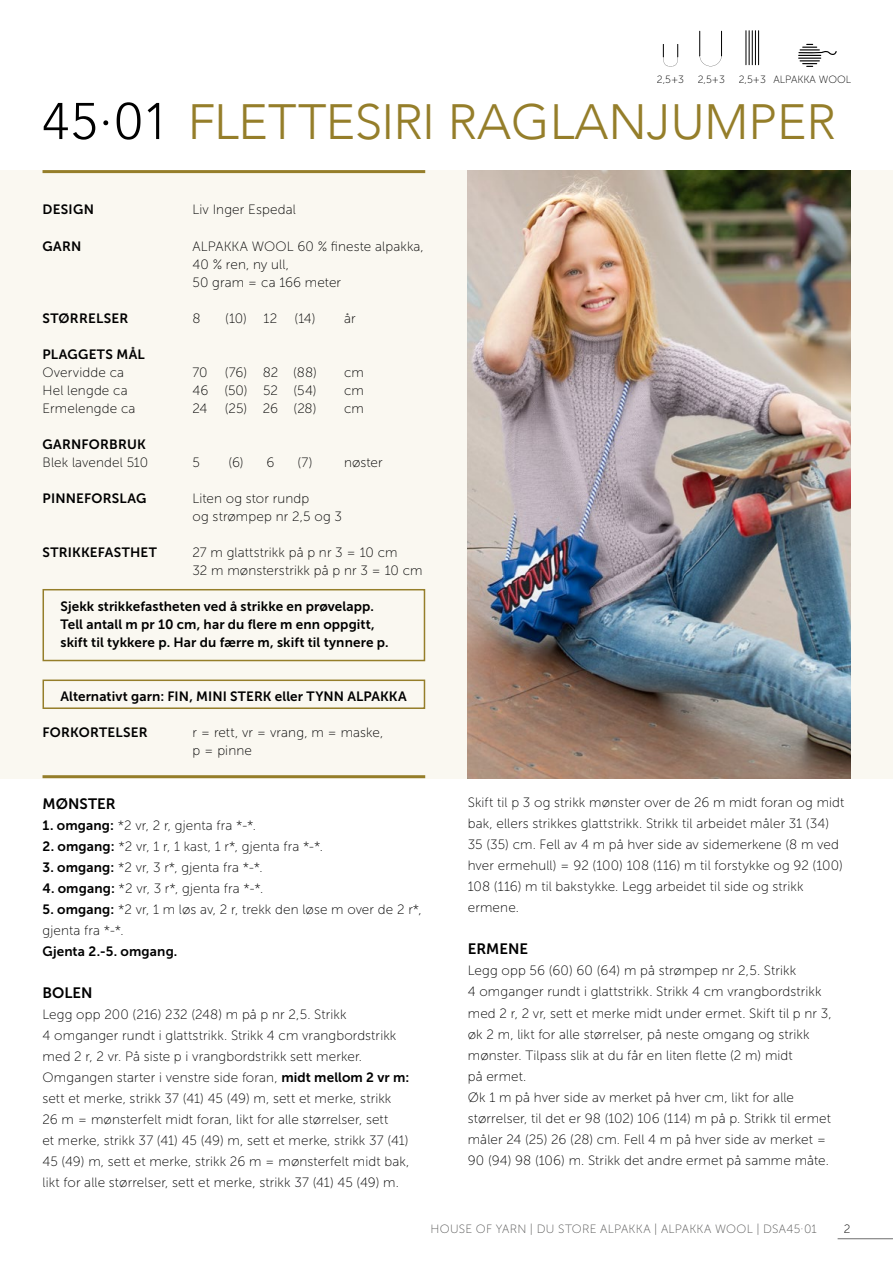
<style>
.page{position:relative;width:893px;height:1263px;background:#fff}
.page>*{position:absolute;margin:0;border:0;box-sizing:border-box;transform-origin:0 0}
.INNHOLD{font:300 49.5px "Avenir";color:#957e2a}
.INNHOLD-_Opps{font:15px "Museo Sans 700";color:#000}
.INNHOLD-_Opps-2{font:13.5px/21px "Museo Sans 100";letter-spacing:.01em;color:#000}
.INNHOLD-2{font:13.5px "Museo Sans 100";letter-spacing:.01em;color:#000}
.INNHOLD-3{font:13.5px "Museo Sans 700";letter-spacing:.01em;color:#000}
.INNHOLD-_Opps-3{font:13.5px "Museo Sans 700";letter-spacing:.01em;color:#000}
.INNHOLD-4{font:13.5px "Museo Sans 700";letter-spacing:.03em;color:#000}
.t1{font:12px "Museo Sans 100";letter-spacing:.025em;color:#565655}
.INNHOLD-5{font:12px "Museo Sans 100";color:#000}
.t2{font:10.5px "Museo Sans 100";color:#000}
.s1{font-size:51px;color:#000}
.s2{font-family:"Museo Sans 700"}
</style>
<div class="page">
<hr style="left:838px;top:1238px;width:55px;height:1px;background:#6e6e6e">
<div style="left:0;top:170px;width:893px;height:608px;background:#faf8f1"></div>
<hr style="left:43px;top:170px;width:382px;height:3px;background:#957e2a">
<hr style="left:43px;top:775px;width:382px;height:3px;background:#957e2a">
<div style="left:43px;top:589px;width:382px;height:72px;border:2px solid #957e2a"></div>
<img style="left:468px;top:170px;width:382px;height:608px">
<svg style="left:798px;top:44px;width:39px;height:23px"></svg>
<svg style="left:699px;top:31px;width:23px;height:35px"></svg>
<hr style="left:745px;top:30px;width:1px;height:35px;background:#000">
<hr style="left:749px;top:30px;width:1px;height:35px;background:#000">
<hr style="left:752px;top:30px;width:1px;height:35px;background:#000">
<hr style="left:755px;top:30px;width:1px;height:35px;background:#000">
<hr style="left:758px;top:30px;width:1px;height:35px;background:#000">
<svg style="left:663px;top:44px;width:15px;height:22px"></svg>
<div style="left:43px;top:679px;width:382px;height:30px;border:2px solid #957e2a"></div>
<p class="t2" style="left:657px;top:74px;width:29px">2,5+3</p>
<p class="t2" style="left:698px;top:74px;width:29px">2,5+3</p>
<p class="t2" style="left:739px;top:74px;width:29px">2,5+3</p>
<p class="t2" style="left:773px;top:74px;width:79px">ALPAKKA WOOL</p>
<p class="INNHOLD" style="left:43px;top:93px;width:795px"><span class="s1">45∙01</span> FLETTESIRI RAGLANJUMPER</p>
<p class="INNHOLD-3" style="left:43px;top:202px;width:53px">DESIGN</p>
<p class="INNHOLD-2" style="left:193px;top:203px;width:105px">Liv Inger Espedal</p>
<p class="INNHOLD-3" style="left:43px;top:238px;width:40px">GARN</p>
<p class="INNHOLD-2" style="left:193px;top:239px;width:233px">ALPAKKA WOOL 60 % fineste alpakka,</p>
<p class="INNHOLD-2" style="left:193px;top:257px;width:98px">40 % ren, ny ull,</p>
<p class="INNHOLD-2" style="left:193px;top:275px;width:150px">50 gram = ca 166 meter</p>
<p class="INNHOLD-3" style="left:43px;top:310px;width:87px">STØRRELSER</p>
<p class="INNHOLD-2" style="left:193px;top:311px;width:10px">8</p>
<p class="INNHOLD-2" style="left:225px;top:311px;width:54px">(10) 12</p>
<p class="INNHOLD-2" style="left:295px;top:311px;width:63px">(14) år</p>
<p class="INNHOLD-4" style="left:43px;top:346px;width:104px">PLAGGETS MÅL</p>
<p class="INNHOLD-2" style="left:43px;top:365px;width:83px">Overvidde ca</p>
<p class="INNHOLD-2" style="left:193px;top:365px;width:17px">70</p>
<p class="INNHOLD-2" style="left:225px;top:365px;width:94px">(76) 82 (88)</p>
<p class="INNHOLD-2" style="left:344px;top:365px;width:21px">cm</p>
<p class="INNHOLD-2" style="left:43px;top:383px;width:87px">Hel lengde ca</p>
<p class="INNHOLD-2" style="left:193px;top:383px;width:126px">46 (50) 52 (54)</p>
<p class="INNHOLD-2" style="left:344px;top:383px;width:21px">cm</p>
<p class="INNHOLD-2" style="left:43px;top:401px;width:95px">Ermelengde ca</p>
<p class="INNHOLD-2" style="left:193px;top:401px;width:16px">24</p>
<p class="INNHOLD-2" style="left:225px;top:401px;width:93px">(25) 26 (28)</p>
<p class="INNHOLD-2" style="left:344px;top:401px;width:21px">cm</p>
<p class="INNHOLD-3" style="left:43px;top:436px;width:105px">GARNFORBRUK</p>
<p class="INNHOLD-2" style="left:43px;top:455px;width:107px">Blek lavendel 510</p>
<p class="INNHOLD-2" style="left:193px;top:455px;width:9px">5</p>
<p class="INNHOLD-2" style="left:228px;top:455px;width:48px">(6) 6</p>
<p class="INNHOLD-2" style="left:297px;top:455px;width:87px">(7) nøster</p>
<p class="INNHOLD-3" style="left:43px;top:490px;width:105px">PINNEFORSLAG</p>
<p class="INNHOLD-2" style="left:193px;top:491px;width:118px">Liten og stor rundp</p>
<p class="INNHOLD-2" style="left:193px;top:509px;width:151px">og strømpep nr 2,5 og 3</p>
<p class="INNHOLD-3" style="left:43px;top:544px;width:116px">STRIKKEFASTHET</p>
<p class="INNHOLD-2" style="left:193px;top:545px;width:206px">27 m glattstrikk på p nr 3 = 10 cm</p>
<p class="INNHOLD-2" style="left:193px;top:563px;width:231px">32 m mønsterstrikk på p nr 3 = 10 cm</p>
<p class="INNHOLD-3" style="left:61px;top:598px;width:315px">Sjekk strikkefastheten ved å strikke en prøvelapp.</p>
<p class="INNHOLD-3" style="left:61px;top:616px;width:316px">Tell antall m pr 10 cm, har du flere m enn oppgitt,</p>
<p class="INNHOLD-3" style="left:61px;top:634px;width:330px">skift til tykkere p. Har du færre m, skift til tynnere p.</p>
<p class="INNHOLD-3" style="left:61px;top:688px;width:348px">Alternativt garn: FIN, MINI STERK eller TYNN ALPAKKA</p>
<p class="INNHOLD-3" style="left:43px;top:724px;width:107px">FORKORTELSER</p>
<p class="INNHOLD-2" style="left:193px;top:725px;width:192px">r = rett, vr = vrang, m = maske,</p>
<p class="INNHOLD-2" style="left:193px;top:743px;width:61px">p = pinne</p>
<p class="INNHOLD-_Opps" style="left:43px;top:795px;width:75px">MØNSTER</p>
<p class="INNHOLD-_Opps-2" style="left:43px;top:815px;width:215px"><span class="s2">1. omgang:</span> *2 vr, 2 r, gjenta fra *-*.</p>
<p class="INNHOLD-_Opps-2" style="left:43px;top:836px;width:282px"><span class="s2">2. omgang:</span> *2 vr, 1 r, 1 kast, 1 r*, gjenta fra *-*.</p>
<p class="INNHOLD-_Opps-2" style="left:43px;top:857px;width:222px"><span class="s2">3. omgang:</span> *2 vr, 3 r*, gjenta fra *-*.</p>
<p class="INNHOLD-_Opps-2" style="left:43px;top:878px;width:222px"><span class="s2">4. omgang:</span> *2 vr, 3 r*, gjenta fra *-*.</p>
<p class="INNHOLD-_Opps-2" style="left:43px;top:899px;width:381px"><span class="s2">5. omgang:</span> *2 vr, 1 m løs av, 2 r, trekk den løse m over de 2 r*, gjenta fra *-*.</p>
<p class="INNHOLD-_Opps-3" style="left:43px;top:943px;width:136px">Gjenta 2.-5. omgang.</p>
<p class="INNHOLD-_Opps" style="left:43px;top:984px;width:52px">BOLEN</p>
<p class="INNHOLD-_Opps-2" style="left:43px;top:1004px;width:355px">Legg opp 200 (216) 232 (248) m på p nr 2,5. Strikk<br>4 omganger rundt i glattstrikk. Strikk 4 cm vrangbordstrikk med 2 r, 2 vr. På siste p i vrangbordstrikk sett merker.</p>
<p class="INNHOLD-_Opps-2" style="left:43px;top:1067px;width:368px">Omgangen starter i venstre side foran, <span class="s2">midt mellom 2 vr m: </span>sett et merke, strikk 37 (41) 45 (49) m, sett et merke, strikk 26 m = mønsterfelt midt foran, likt for alle størrelser, sett<br>et merke, strikk 37 (41) 45 (49) m, sett et merke, strikk 37 (41)<br>45 (49) m, sett et merke, strikk 26 m = mønsterfelt midt bak, likt for alle størrelser, sett et merke, strikk 37 (41) 45 (49) m.</p>
<p class="INNHOLD-_Opps-2" style="left:468px;top:792px;width:378px">Skift til p 3 og strikk mønster over de 26 m midt foran og midt bak, ellers strikkes glattstrikk. Strikk til arbeidet måler 31 (34)<br>35 (35) cm. Fell av 4 m på hver side av sidemerkene (8 m ved hver ermehull) = 92 (100) 108 (116) m til forstykke og 92 (100)<br>108 (116) m til bakstykke. Legg arbeidet til side og strikk ermene.</p>
<p class="INNHOLD-_Opps" style="left:468px;top:941px;width:62px">ERMENE</p>
<p class="INNHOLD-_Opps-2" style="left:468px;top:960px;width:365px">Legg opp 56 (60) 60 (64) m på strømpep nr 2,5. Strikk<br>4 omganger rundt i glattstrikk. Strikk 4 cm vrangbordstrikk med 2 r, 2 vr, sett et merke midt under ermet. Skift til p nr 3, øk 2 m, likt for alle størrelser, på neste omgang og strikk mønster. Tilpass slik at du får en liten flette (2 m) midt<br>på ermet.</p>
<p class="INNHOLD-_Opps-2" style="left:468px;top:1086px;width:365px">Øk 1 m på hver side av merket på hver cm, likt for alle størrelser, til det er 98 (102) 106 (114) m på p. Strikk til ermet måler 24 (25) 26 (28) cm. Fell 4 m på hver side av merket = 90 (94) 98 (106) m. Strikk det andre ermet på samme måte.</p>
<p class="t1" style="left:431px;top:1222px;width:388px">HOUSE OF YARN | DU STORE ALPAKKA | ALPAKKA WOOL | DSA45·01</p>
<p class="INNHOLD-5" style="left:844px;top:1222px;width:8px">2</p>
</div>
